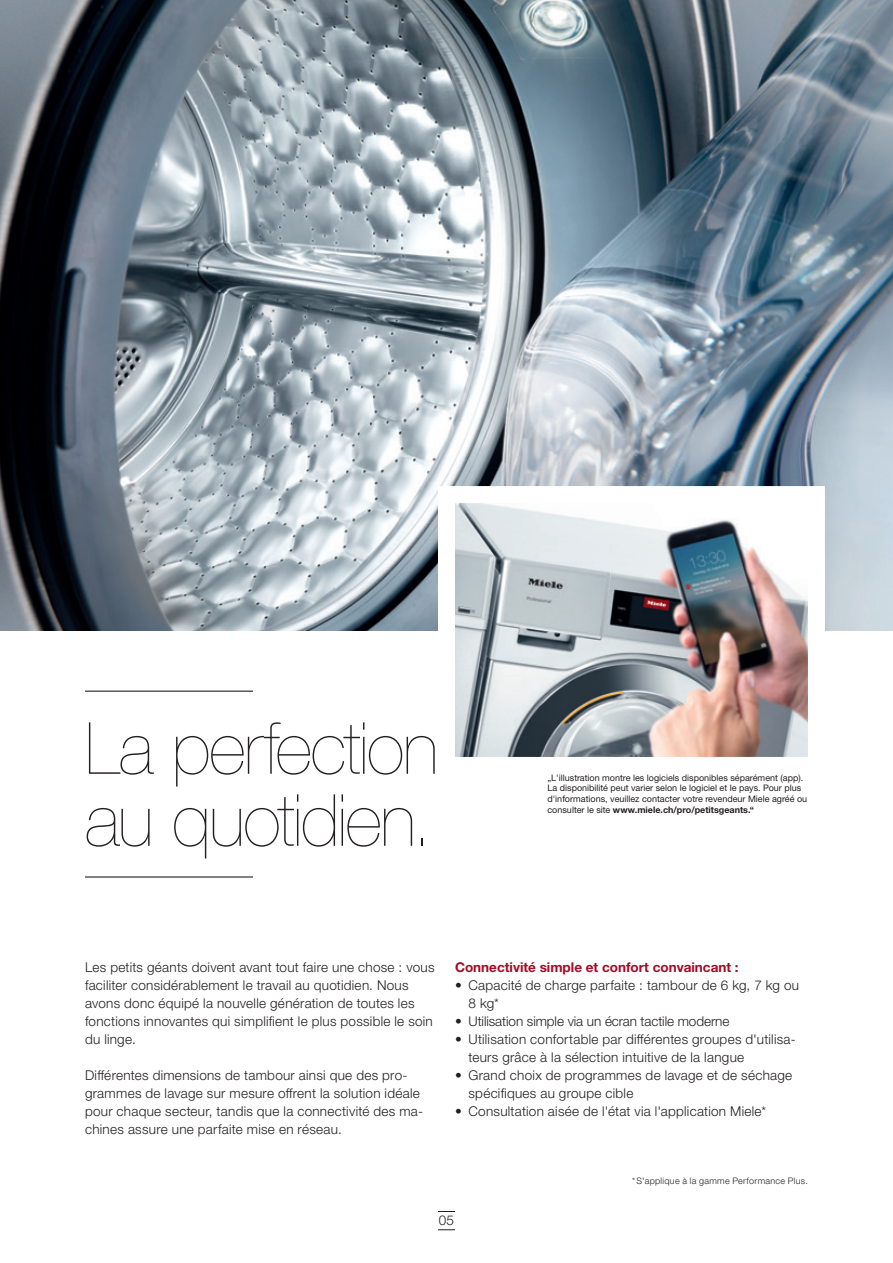
<style>
.page{position:relative;width:893px;height:1263px;background:#fff}
.page>*{position:absolute;margin:0;border:0;box-sizing:border-box;transform-origin:0 0}
.t1{font:200 72px/72px "Helvetica Neue LTW1 G";letter-spacing:-.02em;color:#231f20}
.t2{font:300 13.5px/18px "Helvetica Neue LTW1 G";letter-spacing:.02em;color:#231f20}
.t3{font:300 13.5px "Helvetica Neue LTW1 G";letter-spacing:-.005em;color:#231f20}
.t4{font:700 13.5px "Helvetica Neue LTW1 G";color:#a70824}
.t5{font:9px/10.8px "Helvetica Neue LTW1 G";color:#231f20}
.t6{font:300 9px "Helvetica Neue LTW1 G";letter-spacing:.035em;color:#231f20}
.s1{font-weight:700}
</style>
<div class="page">
<img style="left:0;top:0;width:893px;height:630px">
<img style="left:429px;top:477px;width:404px;height:280px">
<hr style="left:85px;top:691px;width:168px;height:1px;background:#231f20">
<hr style="left:85px;top:876px;width:168px;height:1px;background:#231f20">
<svg style="left:438px;top:1211px;width:17px;height:1px"></svg>
<svg style="left:438px;top:1229px;width:17px;height:1px"></svg>
<h1 class="t1" style="left:85px;top:713px;width:355px">La perfection au quotidien.</h1>
<p class="t5" style="left:547px;top:772px;width:261px">„L'illustration montre les logiciels disponibles séparément (app).<br>La disponibilité peut varier selon le logiciel et le pays. Pour plus d'informations, veuillez contacter votre revendeur Miele agréé ou consulter le site <span class="s1">www.miele.ch/pro/petitsgeants.“</span></p>
<p class="t2" style="left:85px;top:958px;width:351px">Les petits géants doivent avant tout faire une chose : vous faciliter considérablement le travail au quotidien. Nous avons donc équipé la nouvelle génération de toutes les fonctions innovantes qui simplifient le plus possible le soin du linge.</p>
<p class="t2" style="left:85px;top:1066px;width:339px">Différentes dimensions de tambour ainsi que des pro&shy;grammes de lavage sur mesure offrent la solution idéale pour chaque secteur, tandis que la connectivité des ma&shy;chines assure une parfaite mise en réseau.</p>
<p class="t4" style="left:455px;top:959px;width:285px">Connectivité simple et confort convaincant :</p>
<p class="t2" style="left:468px;top:976px;width:332px;text-indent:-14px">• Capacité de charge parfaite : tambour de 6 kg, 7 kg ou<br>8 kg*</p>
<p class="t3" style="left:455px;top:1013px;width:276px">• Utilisation simple via un écran tactile moderne</p>
<p class="t2" style="left:468px;top:1030px;width:329px;text-indent:-14px">• Utilisation confortable par différentes groupes d'utilisa&shy;teurs grâce à la sélection intuitive de la langue</p>
<p class="t2" style="left:468px;top:1066px;width:325px;text-indent:-14px">• Grand choix de programmes de lavage et de séchage spécifiques au groupe cible</p>
<p class="t2" style="left:455px;top:1102px;width:313px">• Consultation aisée de l'état via l'application Miele*</p>
<p class="t6" style="left:632px;top:1176px;width:177px">*S'applique à la gamme Performance Plus.</p>
<p class="t2" style="left:439px;top:1211px;width:17px">05</p>
</div>
